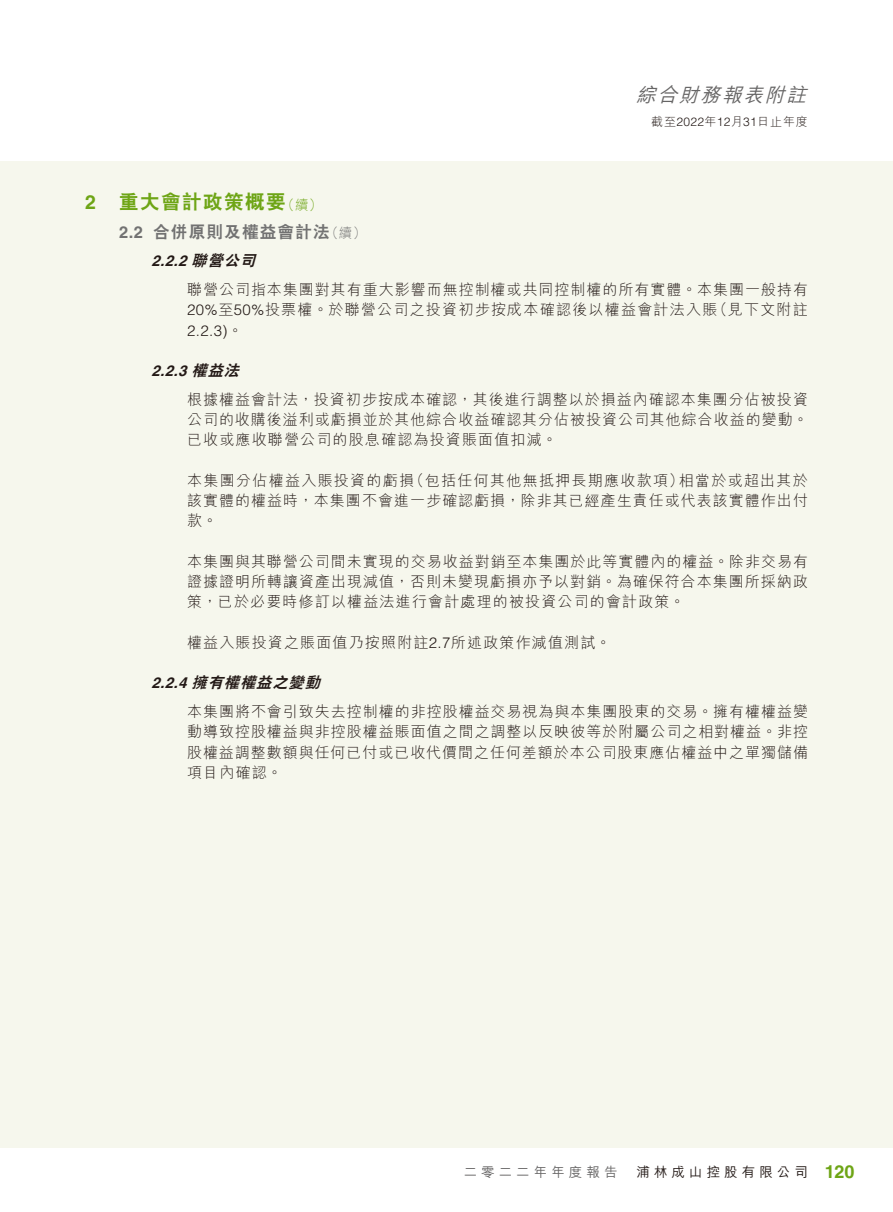
<style>
.page{position:relative;width:893px;height:1212px;background:#fff}
.page>*{position:absolute;margin:0;border:0;box-sizing:border-box;transform-origin:0 0}
.t1{font:italic 500 19.5px "M Hei HK";color:#666565}
.t2{font:800 19.5px "C Hei 2 HK";letter-spacing:.08em;color:#6ea516}
.t3{font:700 19.5px "Helvetica LT Std";color:#6ea516}
.t4{font:700 18px "Helvetica LT Std";color:#6ea516}
.t5{font:800 16.5px "C Hei 2 HK";letter-spacing:.08em;color:#727272}
.t6{font:700 16.5px "Helvetica LT Std";color:#727272}
.t7{font:300 15px/20.2px "M Hei HK";letter-spacing:.065em;color:#231916;text-align:justify}
.t8{font:300 15px "M Hei HK";letter-spacing:.085em;color:#231916}
.t9{font:300 15px "M Hei HK";letter-spacing:.09em;color:#231916}
.t10{font:italic 700 15px "Helvetica LT Std";color:#231916}
.t11{font:italic 800 15px "C Hei 2 HK";color:#231916}
.t12{font:300 15px "Helvetica LT Std";color:#231916}
.t13{font:500 13.5px "M Hei HK";letter-spacing:.3em;color:#231916}
.t14{font:500 13.5px "M Hei HK";letter-spacing:.3em;color:#666565}
.t15{font:300 13.5px "M Hei HK";color:#6ea516}
.t16{font:300 13.5px "M Hei HK";color:#727272}
.t17{font:300 12px "M Hei HK";letter-spacing:.08em;color:#231916}
.s1{font-family:"Helvetica LT Std"}
.s2{font-family:"C Hei 2 HK";font-weight:800}
.s3{font-family:"M Hei HK"}
.s4{font-family:"Helvetica LT Std";font-weight:700}
</style>
<div class="page">
<div style="left:0;top:162px;width:893px;height:986px;background:#f6f7ed"></div>
<h1 class="t1" style="left:636px;top:81px;width:178px">綜合財務報表附註</h1>
<p class="t17" style="left:651px;top:115px;width:158px">截至<span class="s1">2022</span>年<span class="s1">12</span>月<span class="s1">31</span>日止年度</p>
<h1 class="t3" style="left:85px;top:190px;width:12px">2</h1>
<h1 class="t2" style="left:119px;top:192px;width:168px">重大會計政策概要</h1>
<p class="t15" style="left:281px;top:198px;width:43px">（續(</p>
<p class="t6" style="left:119px;top:222px;width:25px">2.2</p>
<p class="t5" style="left:153px;top:223px;width:178px">合併原則及權益會計法</p>
<p class="t16" style="left:325px;top:226px;width:43px">（續(</p>
<p class="t10" style="left:152px;top:252px;width:109px">2.2.2 <span class="s2">聯營公司</span></p>
<p class="t7" style="left:187px;top:279px;width:622px;text-align:right">聯營公司指本集團對其有重大影響而無控制權或共同控制權的所有實體。本集團一般持有（見下文附註</p>
<p class="t8" style="left:187px;top:302px;width:532px"><span class="s1">20%</span>至<span class="s1">50%</span>投票權。於聯營公司之投資初步按成本確認後以權益會計法入賬</p>
<p class="t12" style="left:187px;top:321px;width:57px">2.2.3 <span class="s3">。</span>(</p>
<p class="t10" style="left:152px;top:362px;width:93px">2.2.3 <span class="s2">權益法</span></p>
<p class="t7" style="left:187px;top:389px;width:622px">根據權益會計法，投資初步按成本確認，其後進行調整以於損益內確認本集團分佔被投資公司的收購後溢利或虧損並於其他綜合收益確認其分佔被投資公司其他綜合收益的變動。已收或應收聯營公司的股息確認為投資賬面值扣減。</p>
<p class="t9" style="left:679px;top:473px;width:131px">相當於或超出其於</p>
<p class="t9" style="left:409px;top:473px;width:276px">（包括任何其他無抵押長期應收款項）</p>
<p class="t7" style="left:187px;top:470px;width:622px;text-align:left">本集團分佔權益入賬投資的虧損<br>該實體的權益時，本集團不會進一步確認虧損，除非其已經產生責任或代表該實體作出付款。</p>
<p class="t7" style="left:187px;top:551px;width:622px">本集團與其聯營公司間未實現的交易收益對銷至本集團於此等實體內的權益。除非交易有證據證明所轉讓資產出現減值，否則未變現虧損亦予以對銷。為確保符合本集團所採納政策，已於必要時修訂以權益法進行會計處理的被投資公司的會計政策。</p>
<p class="t7" style="left:187px;top:632px;width:425px">權益入賬投資之賬面值乃按照附註<span class="s1">2.7</span>所述政策作減值測試。</p>
<p class="t11" style="left:152px;top:675px;width:174px"><span class="s4">2.2.4</span> 擁有權權益之變動</p>
<p class="t7" style="left:187px;top:701px;width:622px">本集團將不會引致失去控制權的非控股權益交易視為與本集團股東的交易。擁有權權益變動導致控股權益與非控股權益賬面值之間之調整以反映彼等於附屬公司之相對權益。非控股權益調整數額與任何已付或已收代價間之任何差額於本公司股東應佔權益中之單獨儲備項目內確認。</p>
<p class="t14" style="left:464px;top:1162px;width:155px">二零二二年年度報告</p>
<p class="t13" style="left:636px;top:1162px;width:173px">浦林成山控股有限公司</p>
<p class="t4" style="left:825px;top:1161px;width:31px">120</p>
</div>
